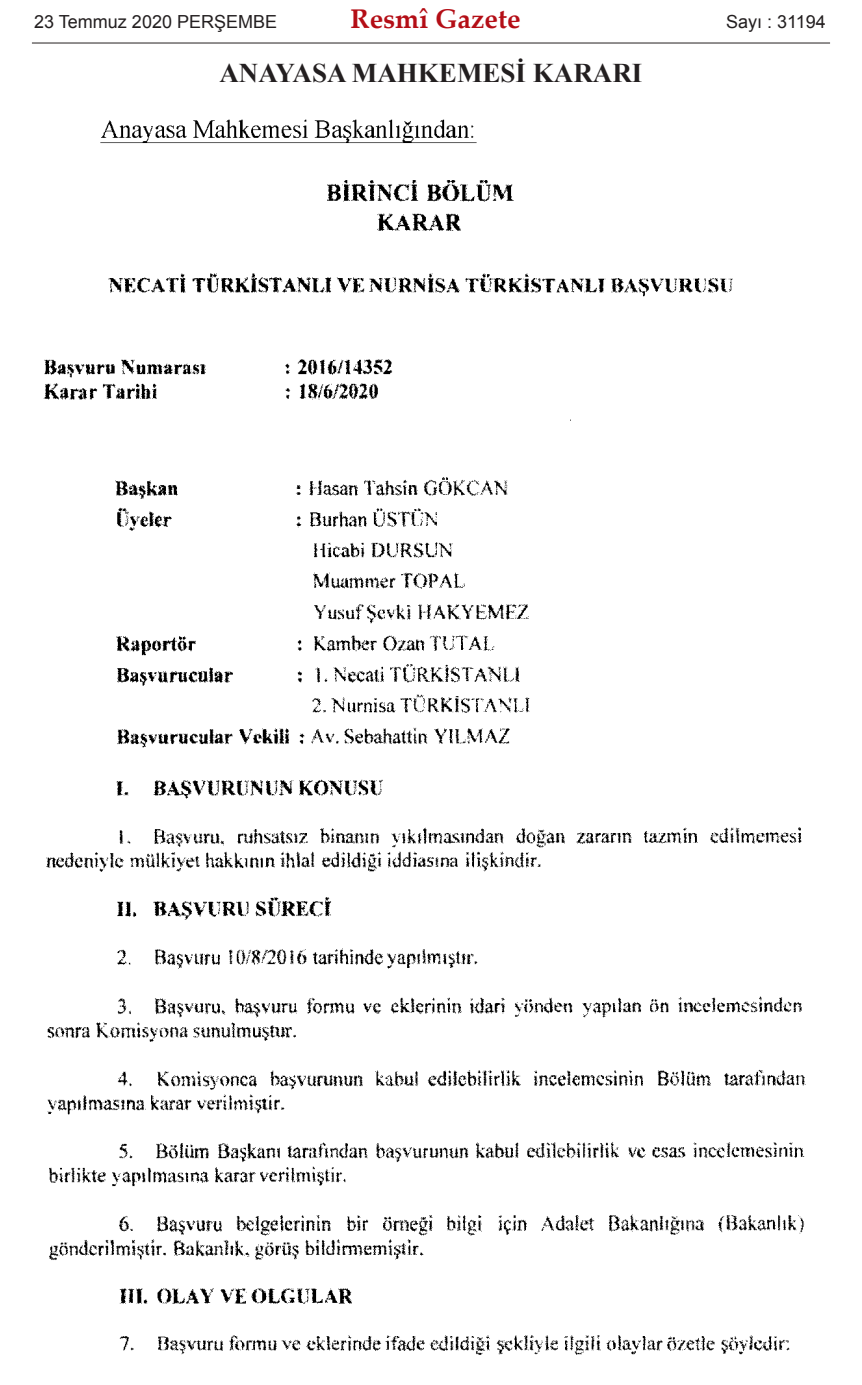
<style>
.page{position:relative;width:862px;height:1385px;background:#fff}
.page>*{position:absolute;margin:0;border:0;box-sizing:border-box;transform-origin:0 0}
.t1{font:700 27px "Times New Roman";color:#231f20}
.t2{font:700 27px "Palatino Linotype";color:#b40e16}
.t3{font:18px "Arial";color:#231f20}
</style>
<div class="page">
<img style="left:43px;top:119px;width:763px;height:1236px">
<hr style="left:32px;top:43px;width:797px;height:1px;background:#231f20">
<p class="t3" style="left:34px;top:12px;width:244px">23 Temmuz 2020 PERŞEMBE</p>
<h1 class="t2" style="left:350px;top:9px;width:171px">Resmî Gazete</h1>
<p class="t3" style="left:725px;top:12px;width:101px">Sayı : 31194</p>
<h1 class="t1" style="left:219px;top:58px;width:424px">ANAYASA MAHKEMESİ KARARI</h1>
</div>
